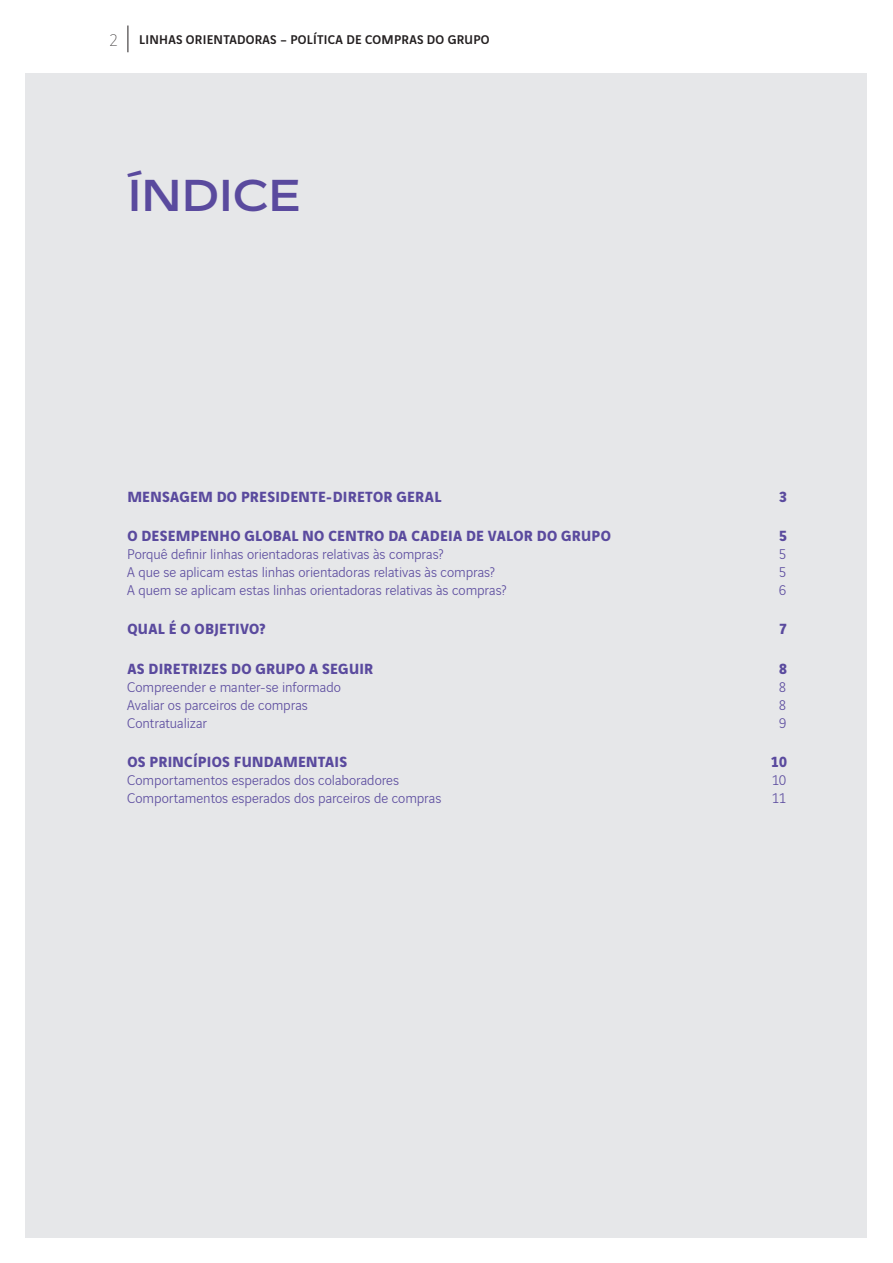
<style>
.page{position:relative;width:893px;height:1263px;background:#fff}
.page>*{position:absolute;margin:0;border:0;box-sizing:border-box;transform-origin:0 0}
._01-GRAND_Titre{font:500 48px "Vinci Sans Expanded";letter-spacing:-.01em;color:#5a4a9e}
.t1{font:700 15.75px "Vinci Sans";letter-spacing:.02em;color:#5a4a9e}
.t2{font:300 15px "Vinci Sans";letter-spacing:-.005em;color:#5a4a9e}
.t3{font:500 13.5px "Vinci Sans";letter-spacing:.02em;color:#231f20}
.s1{font-weight:200;font-size:18px}
</style>
<div class="page">
<div style="left:26px;top:73px;width:841px;height:1164px;background:#e6e7e9"></div>
<svg style="left:128px;top:26px;width:1px;height:26px"></svg>
<p class="t3" style="left:109px;top:29px;width:382px"><span class="s1">2</span> LINHAS ORIENTADORAS – POLÍTICA DE COMPRAS DO GRUPO</p>
<p class="_01-GRAND_Titre" style="left:128px;top:160px;width:177px">ÍNDICE</p>
<p class="t1" style="left:127px;top:484px;width:315px">MENSAGEM DO PRESIDENTE-DIRETOR GERAL</p>
<p class="t1" style="left:779px;top:484px;width:9px">3</p>
<p class="t1" style="left:127px;top:523px;width:485px">O DESEMPENHO GLOBAL NO CENTRO DA CADEIA DE VALOR DO GRUPO</p>
<p class="t1" style="left:779px;top:523px;width:9px">5</p>
<p class="t2" style="left:127px;top:543px;width:318px">Porquê definir linhas orientadoras relativas às compras?</p>
<p class="t2" style="left:779px;top:543px;width:9px">5</p>
<p class="t2" style="left:127px;top:561px;width:369px">A que se aplicam estas linhas orientadoras relativas às compras?</p>
<p class="t2" style="left:779px;top:561px;width:9px">5</p>
<p class="t2" style="left:127px;top:579px;width:381px">A quem se aplicam estas linhas orientadoras relativas às compras?</p>
<p class="t2" style="left:779px;top:579px;width:9px">6</p>
<p class="t1" style="left:127px;top:617px;width:140px">QUAL É O OBJETIVO?</p>
<p class="t1" style="left:779px;top:617px;width:9px">7</p>
<p class="t1" style="left:127px;top:656px;width:247px">AS DIRETRIZES DO GRUPO A SEGUIR</p>
<p class="t1" style="left:779px;top:656px;width:9px">8</p>
<p class="t2" style="left:127px;top:676px;width:215px">Compreender e manter-se informado</p>
<p class="t2" style="left:779px;top:676px;width:9px">8</p>
<p class="t2" style="left:127px;top:694px;width:182px">Avaliar os parceiros de compras</p>
<p class="t2" style="left:779px;top:694px;width:9px">8</p>
<p class="t2" style="left:127px;top:712px;width:81px">Contratualizar</p>
<p class="t2" style="left:779px;top:712px;width:9px">9</p>
<p class="t1" style="left:127px;top:749px;width:221px">OS PRINCÍPIOS FUNDAMENTAIS</p>
<p class="t1" style="left:771px;top:749px;width:17px">10</p>
<p class="t2" style="left:127px;top:769px;width:273px">Comportamentos esperados dos colaboradores</p>
<p class="t2" style="left:772px;top:769px;width:16px">10</p>
<p class="t2" style="left:127px;top:787px;width:316px">Comportamentos esperados dos parceiros de compras</p>
<p class="t2" style="left:772px;top:787px;width:16px">11</p>
</div>
